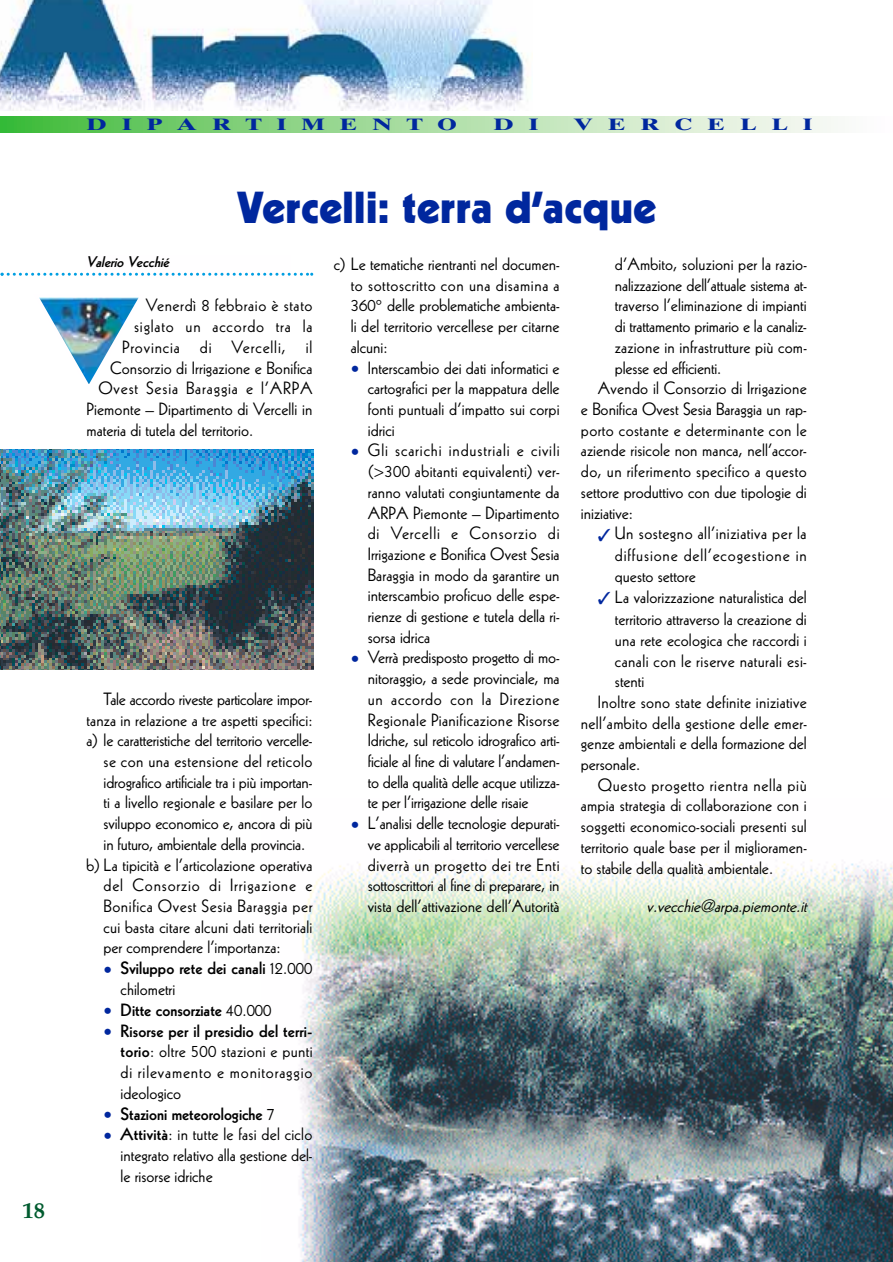
<style>
.page{position:relative;width:893px;height:1262px;background:#fff}
.page>*{position:absolute;margin:0;border:0;box-sizing:border-box;transform-origin:0 0}
.t1{font:900 43.5px "Kabel";letter-spacing:.01em;color:#00279e}
.t2{font:700 22.5px "Palatino";color:#005b2f}
.t3{font:17.25px/20.7px "Kabel";letter-spacing:.005em;color:#010101;text-align:justify}
.t4{font:17.25px "Kabel";letter-spacing:.025em;color:#010101}
.t5{font:17.25px "Kabel";letter-spacing:.05em;color:#010101}
.t6{font:800 17.25px/20.9px "Kabel";color:#010101}
.t7{font:17.25px "Kabel";letter-spacing:-.015em;color:#010101}
.t8{font:17.25px "Kabel";letter-spacing:.03em;color:#010101}
.t9{font:17.25px "Kabel";letter-spacing:.04em;color:#010101}
.t10{font:italic 17.25px "Kabel";color:#010101}
.t11{font:17.25px "Kabel";letter-spacing:.035em;color:#010101}
.t12{font:700 16.5px "Times Ten";letter-spacing:.6em;color:#00279e;scale:1.5 1}
.t13{font:italic 800 15px "Kabel";color:#010101}
.s1{font-weight:400;color:#00279e}
.s2{font-weight:400}
.s3{color:#00279e}
.s4{font-weight:800}
</style>
<div class="page">
<img style="left:0;top:0;width:892px;height:1262px">
<h2 class="t2" style="left:23px;top:1202px;width:24px">18</h2>
<p class="t12" style="left:87px;top:118px;width:249px">DIPARTIMENTO</p>
<p class="t12" style="left:493px;top:118px;width:32px">D I</p>
<p class="t12" style="left:573px;top:118px;width:161px">VERCELLI</p>
<h1 class="t1" style="left:237px;top:191px;width:420px">Vercelli: terra d’acque</h1>
<p class="t13" style="left:87px;top:256px;width:87px">Valerio Vecchié</p>
<p class="t11" style="left:146px;top:299px;width:168px">Venerdì 8 febbraio è stato</p>
<p class="t5" style="left:134px;top:319px;width:180px">siglato un accordo tra la</p>
<p class="t5" style="left:122px;top:340px;width:192px">Provincia di Vercelli, il</p>
<p class="t3" style="left:110px;top:358px;width:204px">Consorzio di Irrigazione e Bonifica</p>
<p class="t5" style="left:98px;top:381px;width:215px">Ovest Sesia Baraggia e l’ARPA</p>
<p class="t3" style="left:87px;top:399px;width:227px">Piemonte – Dipartimento di Vercelli in</p>
<p class="t3" style="left:87px;top:420px;width:168px">materia di tutela del territorio.</p>
<p class="t7" style="left:104px;top:692px;width:210px">Tale accordo riveste particolare impor-</p>
<p class="t3" style="left:87px;top:710px;width:227px">tanza in relazione a tre aspetti specifici:</p>
<p class="t3" style="left:87px;top:731px;width:227px">a) le caratteristiche del territorio vercelle-</p>
<p class="t4" style="left:104px;top:754px;width:210px">se con una estensione del reticolo</p>
<p class="t3" style="left:104px;top:772px;width:210px">idrografico artificiale tra i più importan-</p>
<p class="t3" style="left:104px;top:793px;width:210px">ti a livello regionale e basilare per lo</p>
<p class="t3" style="left:104px;top:813px;width:210px">sviluppo economico e, ancora di più</p>
<p class="t3" style="left:104px;top:834px;width:203px">in futuro, ambientale della provincia.</p>
<p class="t3" style="left:87px;top:855px;width:227px">b) La tipicità e l’articolazione operativa</p>
<p class="t5" style="left:104px;top:878px;width:210px">del Consorzio di Irrigazione e</p>
<p class="t8" style="left:104px;top:899px;width:210px">Bonifica Ovest Sesia Baraggia per</p>
<p class="t3" style="left:104px;top:917px;width:210px">cui basta citare alcuni dati territoriali</p>
<p class="t3" style="left:104px;top:938px;width:178px">per comprendere l’importanza:</p>
<p class="t6" style="left:121px;top:959px;width:193px;text-indent:-17px"><span class="s1">•</span> Sviluppo rete dei canali <span class="s2">12.000 chilometri</span></p>
<p class="t6" style="left:104px;top:1000px;width:169px"><span class="s1">•</span> Ditte consorziate <span class="s2">40.000</span></p>
<p class="t3" style="left:121px;top:1021px;width:193px;text-indent:-17px"><span class="s3">•</span> <span class="s4">Risorse per il presidio del terri&shy;torio</span>: oltre 500 stazioni e punti di rilevamento e monitoraggio ideologico</p>
<p class="t6" style="left:104px;top:1104px;width:173px"><span class="s1">•</span> Stazioni meteorologiche <span class="s2">7</span></p>
<p class="t3" style="left:121px;top:1125px;width:193px;text-indent:-17px"><span class="s3">•</span> <span class="s4">Attività</span>: in tutte le fasi del ciclo integrato relativo alla gestione del&shy;le risorse idriche</p>
<p class="t3" style="left:351px;top:255px;width:210px;text-indent:-17px">c) Le tematiche rientranti nel documen&shy;to sottoscritto con una disamina a 360° delle problematiche ambienta&shy;li del territorio vercellese per citarne alcuni:</p>
<p class="t3" style="left:368px;top:358px;width:193px;text-indent:-17px"><span class="s3">•</span> Interscambio dei dati informatici e cartografici per la mappatura delle fonti puntuali d’impatto sui corpi idrici</p>
<p class="t3" style="left:368px;top:441px;width:193px;text-indent:-17px"><span class="s3">•</span> Gli scarichi industriali e civili (&gt;300 abitanti equivalenti) ver&shy;ranno valutati congiuntamente da ARPA Piemonte – Dipartimento di Vercelli e Consorzio di Irrigazione e Bonifica Ovest Sesia Baraggia in modo da garantire un interscambio proficuo delle espe&shy;rienze di gestione e tutela della ri&shy;sorsa idrica</p>
<p class="t3" style="left:368px;top:648px;width:193px;text-indent:-17px"><span class="s3">•</span> Verrà predisposto progetto di mo&shy;nitoraggio, a sede provinciale, ma un accordo con la Direzione Regionale Pianificazione Risorse Idriche, sul reticolo idrografico arti&shy;ficiale al fine di valutare l’andamen&shy;to della qualità delle acque utilizza&shy;te per l’irrigazione delle risaie</p>
<p class="t3" style="left:368px;top:813px;width:193px;text-indent:-17px"><span class="s3">•</span> L’analisi delle tecnologie depurati&shy;ve applicabili al territorio vercellese diverrà un progetto dei tre Enti sottoscrittori al fine di preparare, in vista dell’attivazione dell’Autorità</p>
<p class="t3" style="left:615px;top:255px;width:193px">d’Ambito, soluzioni per la razio-</p>
<p class="t3" style="left:615px;top:275px;width:193px">nalizzazione dell’attuale sistema at-</p>
<p class="t3" style="left:615px;top:296px;width:193px">traverso l’eliminazione di impianti</p>
<p class="t3" style="left:615px;top:317px;width:193px">di trattamento primario e la canaliz-</p>
<p class="t3" style="left:615px;top:337px;width:193px">zazione in infrastrutture più com-</p>
<p class="t3" style="left:615px;top:358px;width:108px">plesse ed efficienti.</p>
<p class="t3" style="left:598px;top:379px;width:210px">Avendo il Consorzio di Irrigazione</p>
<p class="t3" style="left:581px;top:399px;width:227px">e Bonifica Ovest Sesia Baraggia un rap-</p>
<p class="t4" style="left:581px;top:423px;width:227px">porto costante e determinante con le</p>
<p class="t3" style="left:581px;top:441px;width:227px">aziende risicole non manca, nell’accor-</p>
<p class="t4" style="left:581px;top:464px;width:227px">do, un riferimento specifico a questo</p>
<p class="t3" style="left:581px;top:482px;width:227px">settore produttivo con due tipologie di</p>
<p class="t3" style="left:581px;top:503px;width:54px">iniziative:</p>
<p class="t3" style="left:615px;top:523px;width:193px;line-height:21.5px;text-indent:-17px"><span class="s3">✓</span> Un sostegno all’iniziativa per la diffusione dell’ecogestione in questo settore</p>
<p class="t3" style="left:598px;top:587px;width:210px"><span class="s3">✓</span> La valorizzazione naturalistica del</p>
<p class="t3" style="left:615px;top:610px;width:193px">territorio attraverso la creazione di</p>
<p class="t3" style="left:615px;top:630px;width:193px">una rete ecologica che raccordi i</p>
<p class="t4" style="left:615px;top:654px;width:193px">canali con le riserve naturali esi-</p>
<p class="t3" style="left:615px;top:672px;width:31px">stenti</p>
<p class="t3" style="left:598px;top:692px;width:210px">Inoltre sono state definite iniziative</p>
<p class="t3" style="left:581px;top:713px;width:228px">nell’ambito della gestione delle emer-</p>
<p class="t3" style="left:581px;top:734px;width:227px">genze ambientali e della formazione del</p>
<p class="t3" style="left:581px;top:754px;width:61px">personale.</p>
<p class="t9" style="left:598px;top:778px;width:210px">Questo progetto rientra nella più</p>
<p class="t3" style="left:581px;top:796px;width:227px">ampia strategia di collaborazione con i</p>
<p class="t3" style="left:581px;top:817px;width:227px">soggetti economico-sociali presenti sul</p>
<p class="t3" style="left:581px;top:837px;width:227px">territorio quale base per il miglioramen-</p>
<p class="t3" style="left:581px;top:858px;width:194px">to stabile della qualità ambientale.</p>
<p class="t10" style="left:646px;top:899px;width:165px">v.vecchie@arpa.piemonte.it</p>
</div>
